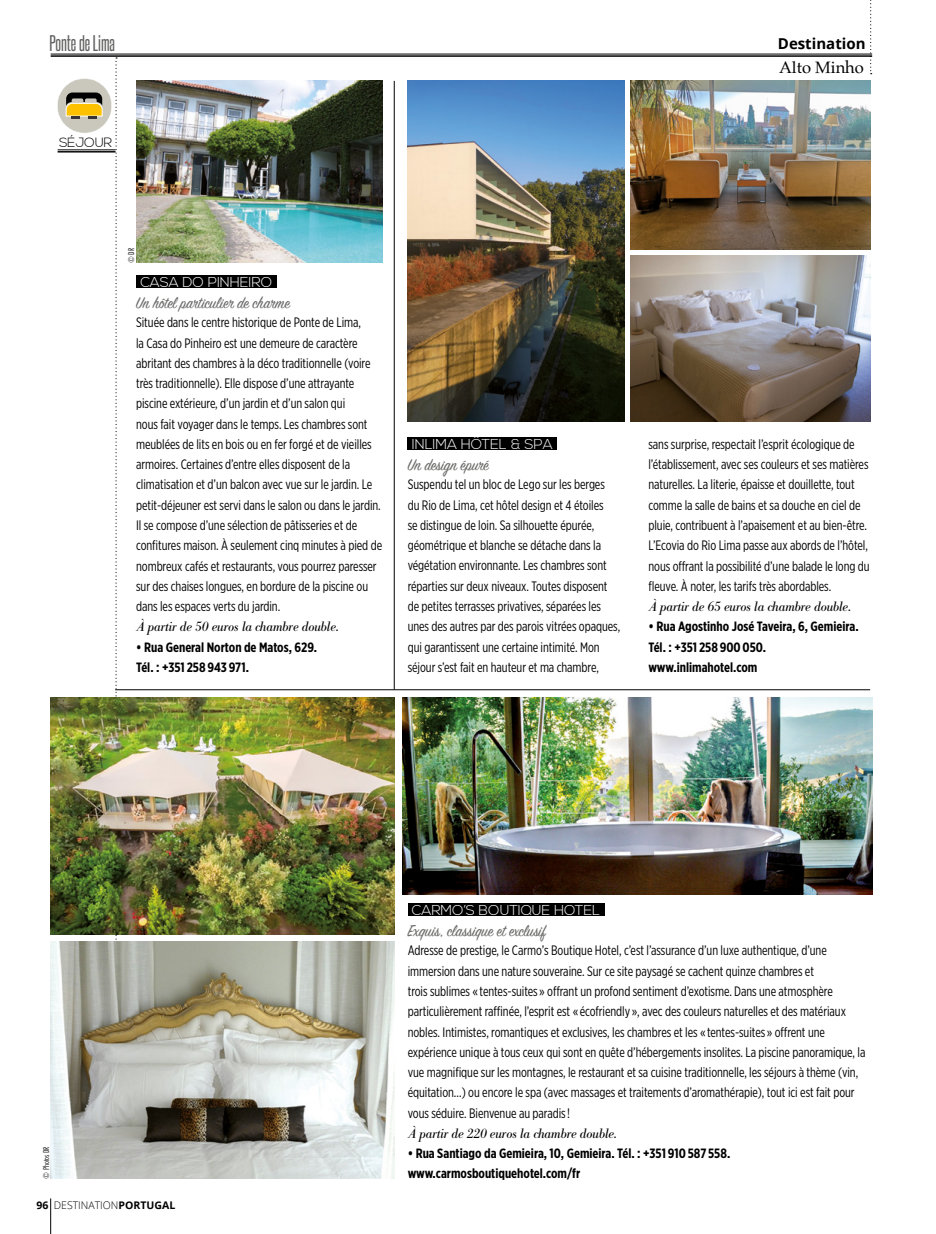
<style>
.page{position:relative;width:936px;height:1234px;background:#fff}
.page>*{position:absolute;margin:0;border:0;box-sizing:border-box;transform-origin:0 0}
.t1{font:19.5px "Steelfish Rg";color:#616160}
.t2{font:18px "Sign Painter House Script";color:#6d6d6c;scale:.9 1}
.t3{font:16.5px "Palatino";color:#000}
.t4{font:700 15px "Open Sans";color:#000}
.t5{font:300 14.25px "Nexa";letter-spacing:-.005em;color:#fff}
.t6{font:13.65px/20.2px "Gotham X Narrow";letter-spacing:-.005em;color:#000;scale:.95 1}
.t7{font:700 13.5px/20.2px "Gotham X Narrow";color:#000}
.t8{font:italic 13.5px "Bodoni BE";letter-spacing:-.01em;color:#000;scale:.95 1}
.t9{font:300 13.35px "Nexa";letter-spacing:-.02em;color:#000}
.t10{font:300 10.5px "Open Sans";color:#000}
.t11{font:300 condensed 8.25px "Futura BT";color:#000}
.s1{font-weight:700}
</style>
<div class="page">
<svg style="left:870px;top:0;width:1px;height:74px"></svg>
<hr style="left:50px;top:1198px;width:1px;height:35px;background:#000">
<svg style="left:115px;top:57px;width:2px;height:883px"></svg>
<hr style="left:51px;top:54px;width:821px;height:1px;background:#000">
<hr style="left:51px;top:55px;width:821px;height:2px;background:#000">
<hr style="left:58px;top:149px;width:57px;height:1px;background:#000">
<hr style="left:58px;top:151px;width:57px;height:1px;background:#000">
<img style="left:57px;top:78px;width:55px;height:55px">
<svg style="left:66px;top:92px;width:37px;height:27px"></svg>
<div style="left:407px;top:437px;width:150px;height:13px;background:#000"></div>
<div style="left:407px;top:903px;width:197px;height:13px;background:#000"></div>
<hr style="left:115px;top:689px;width:755px;height:1px;background:#000">
<img style="left:51px;top:697px;width:343px;height:237px">
<img style="left:402px;top:697px;width:470px;height:197px">
<img style="left:51px;top:941px;width:343px;height:237px">
<img style="left:630px;top:81px;width:240px;height:168px">
<img style="left:630px;top:256px;width:240px;height:165px">
<img style="left:407px;top:81px;width:217px;height:340px">
<div style="left:136px;top:275px;width:140px;height:13px;background:#000"></div>
<hr style="left:394px;top:81px;width:1px;height:608px;background:#000">
<img style="left:136px;top:81px;width:247px;height:181px">
<h1 class="t1" style="left:49px;top:31px;width:67px">Ponte de Lima</h1>
<p class="t9" style="left:59px;top:135px;width:55px">SÉJOUR</p>
<p class="t4" style="left:777px;top:33px;width:89px">Destination</p>
<p class="t3" style="left:779px;top:54px;width:86px">Alto Minho</p>
<p class="t11" style="left:126px;top:263px;width:16px;rotate:-90deg">© DR</p>
<p class="t5" style="left:140px;top:273px;width:133px">CASA DO PINHEIRO</p>
<h2 class="t2" style="left:136px;top:291px;width:172px">Un hôtel particulier de charme</h2>
<p class="t6" style="left:136px;top:312px;width:260px">Située dans le centre historique de Ponte de Lima,<br>la Casa do Pinheiro est une demeure de caractère abritant des chambres à la déco traditionnelle (voire très traditionnelle). Elle dispose d’une attrayante piscine extérieure, d’un jardin et d’un salon qui<br>nous fait voyager dans le temps. Les chambres sont meublées de lits en bois ou en fer forgé et de vieilles armoires. Certaines d’entre elles disposent de la climatisation et d’un balcon avec vue sur le jardin. Le petit-déjeuner est servi dans le salon ou dans le jardin.<br>Il se compose d’une sélection de pâtisseries et de confitures maison. À seulement cinq minutes à pied de nombreux cafés et restaurants, vous pourrez paresser sur des chaises longues, en bordure de la piscine ou dans les espaces verts du jardin.</p>
<p class="t8" style="left:136px;top:619px;width:215px">À partir de 50 euros la chambre double.</p>
<p class="t7" style="left:136px;top:636px;width:182px">• Rua General Norton de Matos, 629.<br>Tél. : +351 258 943 971.</p>
<p class="t5" style="left:412px;top:435px;width:142px">INLIMA HÔTEL &amp; SPA</p>
<h2 class="t2" style="left:407px;top:453px;width:92px">Un design épuré</h2>
<p class="t6" style="left:407px;top:474px;width:225px">Suspendu tel un bloc de Lego sur les berges<br>du Rio de Lima, cet hôtel design et 4 étoiles<br>se distingue de loin. Sa silhouette épurée, géométrique et blanche se détache dans la végétation environnante. Les chambres sont réparties sur deux niveaux. Toutes disposent de petites terrasses privatives, séparées les unes des autres par des parois vitrées opaques, qui garantissent une certaine intimité. Mon séjour s’est fait en hauteur et ma chambre,</p>
<p class="t6" style="left:648px;top:433px;width:234px">sans surprise, respectait l’esprit écologique de l’établissement, avec ses couleurs et ses matières naturelles. La literie, épaisse et douillette, tout comme la salle de bains et sa douche en ciel de pluie, contribuent à l’apaisement et au bien-être.<br>L’Ecovia do Rio Lima passe aux abords de l’hôtel, nous offrant la possibilité d’une balade le long du fleuve. À noter, les tarifs très abordables.</p>
<p class="t8" style="left:648px;top:598px;width:215px">À partir de 65 euros la chambre double.</p>
<p class="t7" style="left:648px;top:616px;width:212px">• Rua Agostinho José Taveira, 6, Gemieira.<br>Tél. : +351 258 900 050. www.inlimahotel.com</p>
<p class="t11" style="left:41px;top:1178px;width:33px;rotate:-90deg">© Photos DR</p>
<p class="t10" style="left:36px;top:1197px;width:140px"><span class="s1">96</span> DESTINATION<span class="s1">PORTUGAL</span></p>
<p class="t5" style="left:412px;top:901px;width:189px">CARMO’S BOUTIQUE HOTEL</p>
<h2 class="t2" style="left:407px;top:919px;width:155px">Exquis, classique et exclusif</h2>
<p class="t6" style="left:407px;top:940px;width:483px">Adresse de prestige, le Carmo’s Boutique Hotel, c’est l’assurance d’un luxe authentique, d’une immersion dans une nature souveraine. Sur ce site paysagé se cachent quinze chambres et<br>trois sublimes « tentes-suites » offrant un profond sentiment d’exotisme. Dans une atmosphère particulièrement raffinée, l’esprit est « écofriendly », avec des couleurs naturelles et des matériaux nobles. Intimistes, romantiques et exclusives, les chambres et les « tentes-suites » offrent une expérience unique à tous ceux qui sont en quête d’hébergements insolites. La piscine panoramique, la vue magnifique sur les montagnes, le restaurant et sa cuisine traditionnelle, les séjours à thème (vin, équitation…) ou encore le spa (avec massages et traitements d’aromathérapie), tout ici est fait pour vous séduire. Bienvenue au paradis !</p>
<p class="t8" style="left:407px;top:1125px;width:222px">À partir de 220 euros la chambre double.</p>
<p class="t7" style="left:407px;top:1142px;width:324px">• Rua Santiago da Gemieira, 10, Gemieira. Tél. : +351 910 587 558.</p>
<p class="t7" style="left:407px;top:1163px;width:174px">www.carmosboutiquehotel.com/fr</p>
</div>
